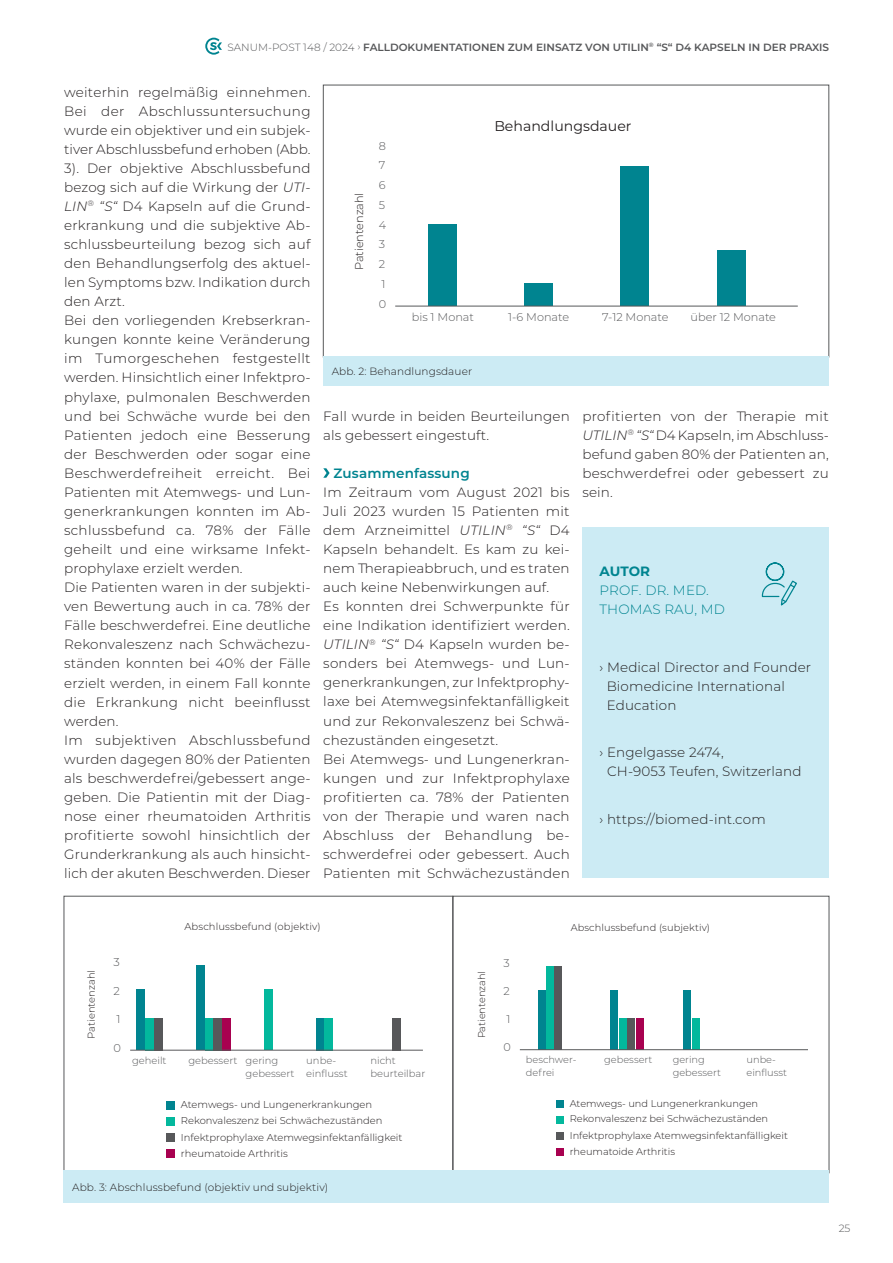
<style>
.page{position:relative;width:893px;height:1263px;background:#fff}
.page>*{position:absolute;margin:0;border:0;box-sizing:border-box;transform-origin:0 0}
.t1{font:14.1px "Montserrat";color:#231f20}
.t2{font:300 13.5px/19px "Montserrat";letter-spacing:.015em;color:#231f20}
.t3{font:300 13.5px/19px "Montserrat";letter-spacing:.01em;color:#008490}
.t4{font:600 13.5px "Montserrat";letter-spacing:.01em;color:#008490}
.t5{font:700 13.5px "Montserrat";color:#008490}
.t6{font:300 11.4px "Montserrat";color:#57585a}
.t7{font:300 11.25px/19.8px "Montserrat";color:#57585a;text-align:justify}
.t8{font:300 11.25px "Montserrat";color:#231f20}
.t9{font:600 10.5px "Montserrat";color:#57585a}
.t10{font:300 10.5px "Montserrat";letter-spacing:.01em;color:#231f20}
.t11{font:300 10.5px "Montserrat";color:#57585a}
.t12{font:300 9.9px/15.6px "Montserrat";color:#231f20}
.t13{font:300 9.9px/12.8px "Montserrat";color:#57585a}
.t14{font:300 9.75px/15.5px "Montserrat";color:#231f20}
.t15{font:300 9.75px/12.6px "Montserrat";color:#57585a}
.s1{font-weight:300}
.s2{font-style:italic}
</style>
<div class="page">
<svg style="left:205px;top:38px;width:17px;height:17px"></svg>
<svg style="left:323px;top:468px;width:7px;height:10px"></svg>
<div style="left:428px;top:224px;width:28px;height:82px;background:#008490"></div>
<div style="left:524px;top:284px;width:28px;height:22px;background:#008490"></div>
<div style="left:621px;top:166px;width:28px;height:140px;background:#008490"></div>
<div style="left:717px;top:250px;width:28px;height:56px;background:#008490"></div>
<hr style="left:395px;top:306px;width:403px;height:1px;background:#57585a">
<div style="left:323px;top:356px;width:506px;height:30px;background:#ccebf4"></div>
<div style="left:137px;top:989px;width:8px;height:61px;background:#008490"></div>
<div style="left:145px;top:1018px;width:9px;height:32px;background:#03b89d"></div>
<div style="left:154px;top:1018px;width:8px;height:32px;background:#57585a"></div>
<div style="left:197px;top:965px;width:8px;height:85px;background:#008490"></div>
<div style="left:205px;top:1018px;width:8px;height:32px;background:#03b89d"></div>
<div style="left:214px;top:1018px;width:8px;height:32px;background:#57585a"></div>
<div style="left:222px;top:1018px;width:8px;height:32px;background:#a80150"></div>
<div style="left:265px;top:989px;width:8px;height:61px;background:#03b89d"></div>
<div style="left:316px;top:1018px;width:8px;height:32px;background:#008490"></div>
<div style="left:325px;top:1018px;width:8px;height:32px;background:#03b89d"></div>
<div style="left:393px;top:1018px;width:8px;height:32px;background:#57585a"></div>
<hr style="left:130px;top:1050px;width:293px;height:1px;background:#57585a">
<div style="left:167px;top:1101px;width:8px;height:8px;background:#008490"></div>
<div style="left:167px;top:1117px;width:8px;height:8px;background:#03b89d"></div>
<div style="left:167px;top:1134px;width:8px;height:8px;background:#57585a"></div>
<div style="left:167px;top:1150px;width:8px;height:8px;background:#a80150"></div>
<div style="left:538px;top:990px;width:8px;height:60px;background:#008490"></div>
<div style="left:546px;top:966px;width:8px;height:84px;background:#03b89d"></div>
<div style="left:554px;top:966px;width:8px;height:84px;background:#57585a"></div>
<div style="left:610px;top:990px;width:8px;height:60px;background:#008490"></div>
<div style="left:619px;top:1018px;width:8px;height:32px;background:#03b89d"></div>
<div style="left:627px;top:1018px;width:8px;height:32px;background:#57585a"></div>
<div style="left:636px;top:1018px;width:8px;height:32px;background:#a80150"></div>
<div style="left:692px;top:1018px;width:8px;height:32px;background:#03b89d"></div>
<div style="left:683px;top:990px;width:8px;height:60px;background:#008490"></div>
<hr style="left:520px;top:1049px;width:288px;height:1px;background:#57585a">
<div style="left:556px;top:1100px;width:8px;height:8px;background:#008490"></div>
<div style="left:556px;top:1115px;width:8px;height:8px;background:#03b89d"></div>
<div style="left:556px;top:1132px;width:8px;height:8px;background:#57585a"></div>
<div style="left:556px;top:1148px;width:8px;height:8px;background:#a80150"></div>
<div style="left:582px;top:527px;width:247px;height:351px;background:#ccebf4"></div>
<svg style="left:761px;top:562px;width:36px;height:44px"></svg>
<div style="left:64px;top:1170px;width:765px;height:33px;background:#ccebf4"></div>
<p class="t9" style="left:227px;top:40px;width:603px"><span class="s1">SANUM-POST 148 / 2024 ›</span> FALLDOKUMENTATIONEN ZUM EINSATZ VON UTILIN<sup>®</sup> “S“ D4 KAPSELN IN DER PRAXIS</p>
<p class="t2" style="left:64px;top:82px;width:248px">weiterhin regelmäßig einnehmen.<br>Bei der Abschlussuntersuchung wurde ein objektiver und ein subjek&shy;tiver Abschlussbefund erhoben (Abb.<br>3). Der objektive Abschlussbefund bezog sich auf die Wirkung der <span class="s2">UTI-LIN</span><sup>®</sup> <span class="s2">“S“</span> D4 Kapseln auf die Grund&shy;erkrankung und die subjektive Ab&shy;schlussbeurteilung bezog sich auf den Behandlungserfolg des aktuel&shy;len Symptoms bzw. Indikation durch den Arzt.<br>Bei den vorliegenden Krebserkran&shy;kungen konnte keine Veränderung im Tumorgeschehen festgestellt werden. Hinsichtlich einer Infektpro&shy;phylaxe, pulmonalen Beschwerden und bei Schwäche wurde bei den Patienten jedoch eine Besserung der Beschwerden oder sogar eine Beschwerdefreiheit erreicht. Bei Patienten mit Atemwegs- und Lun&shy;generkrankungen konnten im Ab&shy;schlussbefund ca. 78% der Fälle geheilt und eine wirksame Infekt&shy;prophylaxe erzielt werden.<br>Die Patienten waren in der subjekti&shy;ven Bewertung auch in ca. 78% der Fälle beschwerdefrei. Eine deutliche Rekonvaleszenz nach Schwächezu&shy;ständen konnten bei 40% der Fälle erzielt werden, in einem Fall konnte die Erkrankung nicht beeinflusst werden.<br>Im subjektiven Abschlussbefund wurden dagegen 80% der Patienten als beschwerdefrei/gebessert ange&shy;geben. Die Patientin mit der Diag&shy;nose einer rheumatoiden Arthritis profitierte sowohl hinsichtlich der Grunderkrankung als auch hinsicht&shy;lich der akuten Beschwerden. Dieser</p>
<p class="t1" style="left:494px;top:116px;width:139px">Behandlungsdauer</p>
<p class="t7" style="left:379px;top:135px;width:9px">8<br>7<br>6<br>5<br>4<br>3<br>2<br>1<br>0</p>
<p class="t8" style="left:352px;top:270px;width:79px;rotate:-90deg">Patientenzahl</p>
<p class="t7" style="left:412px;top:307px;width:64px">bis 1 Monat</p>
<p class="t7" style="left:508px;top:307px;width:63px">1-6 Monate</p>
<p class="t7" style="left:602px;top:307px;width:68px">7-12 Monate</p>
<p class="t7" style="left:690px;top:307px;width:87px">über 12 Monate</p>
<p class="t10" style="left:332px;top:364px;width:142px">Abb. 2: Behandlungsdauer</p>
<p class="t2" style="left:582px;top:406px;width:248px;text-align:justify">profitierten von der Therapie mit <span class="s2">UTILIN</span><sup>®</sup> <span class="s2">“S“</span> D4 Kapseln, im Abschluss&shy;befund gaben 80% der Patienten an, beschwerdefrei oder gebessert zu sein.</p>
<p class="t2" style="left:323px;top:406px;width:248px">Fall wurde in beiden Beurteilungen als gebessert eingestuft.</p>
<p class="t4" style="left:334px;top:463px;width:138px">Zusammenfassung</p>
<p class="t2" style="left:323px;top:482px;width:248px">Im Zeitraum vom August 2021 bis Juli 2023 wurden 15 Patienten mit dem Arzneimittel <span class="s2">UTILIN</span><sup>®</sup> <span class="s2">“S“</span> D4<br>Kapseln behandelt. Es kam zu kei&shy;nem Therapieabbruch, und es traten auch keine Nebenwirkungen auf.<br>Es konnten drei Schwerpunkte für eine Indikation identifiziert werden.<br><span class="s2">UTILIN</span><sup>®</sup> <span class="s2">“S“</span> D4 Kapseln wurden be&shy;sonders bei Atemwegs- und Lun&shy;generkrankungen, zur Infektprophy&shy;laxe bei Atemwegsinfektanfälligkeit und zur Rekonvaleszenz bei Schwä&shy;chezuständen eingesetzt.<br>Bei Atemwegs- und Lungenerkran&shy;kungen und zur Infektprophylaxe profitierten ca. 78% der Patienten von der Therapie und waren nach Abschluss der Behandlung be&shy;schwerdefrei oder gebessert. Auch Patienten mit Schwächezuständen</p>
<p class="t5" style="left:599px;top:562px;width:52px">AUTOR</p>
<p class="t3" style="left:599px;top:580px;width:127px">PROF. DR. MED.<br>THOMAS RAU, MD</p>
<p class="t2" style="left:607px;top:657px;width:206px;text-indent:-7px">› Medical Director and Founder<br>Biomedicine International<br>Education</p>
<p class="t2" style="left:607px;top:742px;width:196px;text-indent:-8px">› Engelgasse 2474,<br>CH-9053 Teufen, Switzerland</p>
<p class="t2" style="left:599px;top:809px;width:168px">› https://biomed-int.com</p>
<p class="t12" style="left:83px;top:1039px;width:70px;rotate:-90deg">Patientenzahl</p>
<p class="t6" style="left:114px;top:954px;width:8px">3</p>
<p class="t6" style="left:114px;top:983px;width:8px">2</p>
<p class="t6" style="left:116px;top:1011px;width:6px">1</p>
<p class="t6" style="left:114px;top:1040px;width:9px">0</p>
<p class="t12" style="left:185px;top:918px;width:138px">Abschlussbefund (objektiv)</p>
<p class="t13" style="left:132px;top:1054px;width:36px">geheilt</p>
<p class="t13" style="left:246px;top:1054px;width:50px;text-indent:-57px">gebessert gering gebessert</p>
<p class="t13" style="left:306px;top:1054px;width:43px">unbe&shy;einflusst</p>
<p class="t13" style="left:370px;top:1054px;width:56px">nicht beurteilbar</p>
<p class="t12" style="left:181px;top:1097px;width:203px">Atemwegs- und Lungenerkrankungen<br>Rekonvaleszenz bei Schwächezuständen</p>
<p class="t12" style="left:181px;top:1129px;width:223px;line-height:16px">Infektprophylaxe Atemwegsinfektanfälligkeit rheumatoide Arthritis</p>
<p class="t10" style="left:72px;top:1180px;width:258px">Abb. 3: Abschlussbefund (objektiv und subjektiv)</p>
<p class="t14" style="left:473px;top:1038px;width:69px;rotate:-90deg">Patientenzahl</p>
<p class="t7" style="left:503px;top:953px;width:8px">3</p>
<p class="t7" style="left:503px;top:981px;width:8px">2</p>
<p class="t7" style="left:506px;top:1009px;width:5px">1</p>
<p class="t7" style="left:503px;top:1037px;width:9px">0</p>
<p class="t14" style="left:571px;top:920px;width:141px">Abschlussbefund (subjektiv)</p>
<p class="t15" style="left:526px;top:1053px;width:52px">beschwer&shy;defrei</p>
<p class="t15" style="left:604px;top:1053px;width:50px">gebessert</p>
<p class="t15" style="left:673px;top:1053px;width:50px">gering gebessert</p>
<p class="t15" style="left:746px;top:1053px;width:42px">unbe&shy;einflusst</p>
<p class="t14" style="left:570px;top:1095px;width:200px">Atemwegs- und Lungenerkrankungen<br>Rekonvaleszenz bei Schwächezuständen</p>
<p class="t14" style="left:570px;top:1127px;width:220px;line-height:15.9px">Infektprophylaxe Atemwegsinfektanfälligkeit rheumatoide Arthritis</p>
<p class="t11" style="left:839px;top:1221px;width:13px">25</p>
</div>
